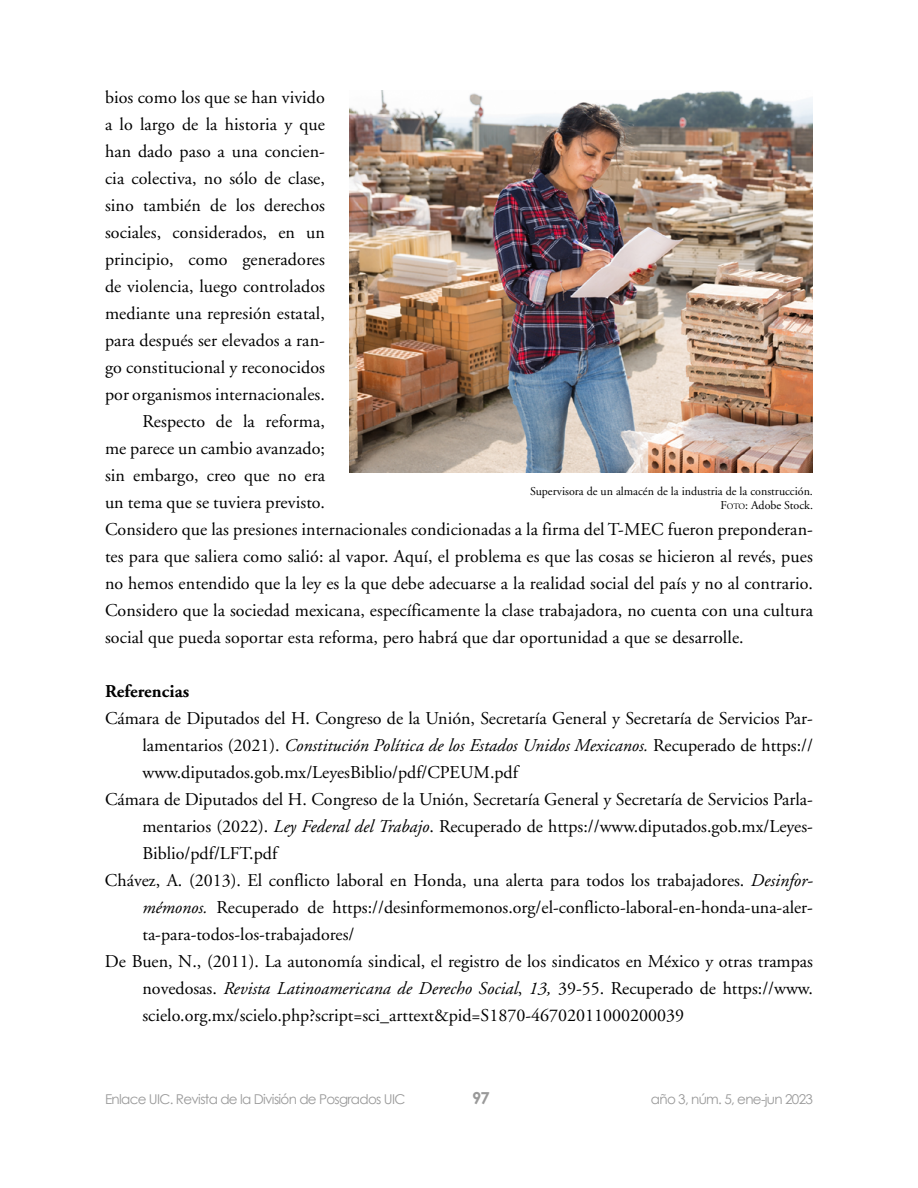
<style>
.page{position:relative;width:918px;height:1188px;background:#fff}
.page>*{position:absolute;margin:0;border:0;box-sizing:border-box;transform-origin:0 0}
.Texto_referencias{font:18px/27px "Adobe Garamond";color:#000;text-align:justify}
.Párrafo_2{font:18px/27px "Adobe Garamond";letter-spacing:.005em;color:#000;text-align:justify}
.Subtítulo_1{font:700 18px "Adobe Garamond";letter-spacing:.005em;color:#000}
.t1{font:700 16.5px "Century Gothic";color:#999}
.t2{font:13.5px "Century Gothic";letter-spacing:-.05em;color:#999}
.Pie_de_foto{font:12px "Adobe Garamond";color:#000}
.s1{font-style:italic}
.s2{font-style:inherit}
.s3{font-size:8.4px}
</style>
<div class="page">
<img style="left:349px;top:90px;width:464px;height:382px">
<p class="Párrafo_2" style="left:105px;top:84px;width:222px">bios como los que se han vivido a lo largo de la historia y que han dado paso a una concien&shy;cia colectiva, no sólo de clase, sino también de los derechos sociales, considerados, en un principio, como generadores de violencia, luego controlados mediante una represión estatal, para después ser elevados a ran&shy;go constitucional y reconocidos por organismos internacionales.</p>
<p class="Párrafo_2" style="left:105px;top:408px;width:710px;text-align:left;text-indent:38px">Respecto de la reforma,<br>me parece un cambio avanzado;<br>sin embargo, creo que no era<br>un tema que se tuviera previsto.<br>Considero que las presiones internacionales condicionadas a la firma del T-MEC fueron preponderan&shy;tes para que saliera como salió: al vapor. Aquí, el problema es que las cosas se hicieron al revés, pues no hemos entendido que la ley es la que debe adecuarse a la realidad social del país y no al contrario.<br>Considero que la sociedad mexicana, específicamente la clase trabajadora, no cuenta con una cultura social que pueda soportar esta reforma, pero habrá que dar oportunidad a que se desarrolle.</p>
<p class="Subtítulo_1" style="left:105px;top:682px;width:86px">Referencias</p>
<p class="Texto_referencias" style="left:142px;top:705px;width:672px;text-indent:-38px">Cámara de Diputados del H. Congreso de la Unión, Secretaría General y Secretaría de Servicios Par&shy;lamentarios (2021). <span class="s1">Constitución Política de los Estados Unidos Mexicanos.</span> Recuperado de https:// www.diputados.gob.mx/LeyesBiblio/pdf/CPEUM.pdf</p>
<p class="Texto_referencias" style="left:142px;top:786px;width:672px;text-indent:-37px">Cámara de Diputados del H. Congreso de la Unión, Secretaría General y Secretaría de Servicios Parla&shy;mentarios (2022). <span class="s1">Ley Federal del Trabajo</span>. Recuperado de https://www.diputados.gob.mx/Leyes-Biblio/pdf/LFT.pdf</p>
<p class="Texto_referencias" style="left:142px;top:867px;width:672px;text-indent:-38px">Chávez, A. (2013). El conflicto laboral en Honda, una alerta para todos los trabajadores. <span class="s1">Desinfor&shy;mémonos.</span> Recuperado de https://desinformemonos.org/el-conflicto-laboral-en-honda-una-aler&shy;ta-para-todos-los-trabajadores/</p>
<p class="Texto_referencias" style="left:142px;top:948px;width:672px;text-indent:-38px">De Buen, N., (2011). La autonomía sindical, el registro de los sindicatos en México y otras trampas novedosas. <span class="s1">Revista Latinoamericana de Derecho Social</span>, <span class="s1">13,</span> 39-55. Recuperado de https://www. scielo.org.mx/scielo.php?script=sci_arttext&amp;pid=S1870-46702011000200039</p>
<p class="Pie_de_foto" style="left:530px;top:485px;width:284px">Supervisora de un almacén de la industria de la construcción.</p>
<p class="Pie_de_foto" style="left:720px;top:499px;width:94px"><span class="s2">F</span><span class="s3">oto</span>: Adobe Stock.</p>
<p class="t2" style="left:105px;top:1091px;width:302px">Enlace UIC. Revista de la División de Posgrados UIC</p>
<p class="t1" style="left:472px;top:1087px;width:19px">97</p>
<p class="t2" style="left:651px;top:1091px;width:164px">año 3, núm. 5, ene-jun 2023</p>
</div>
